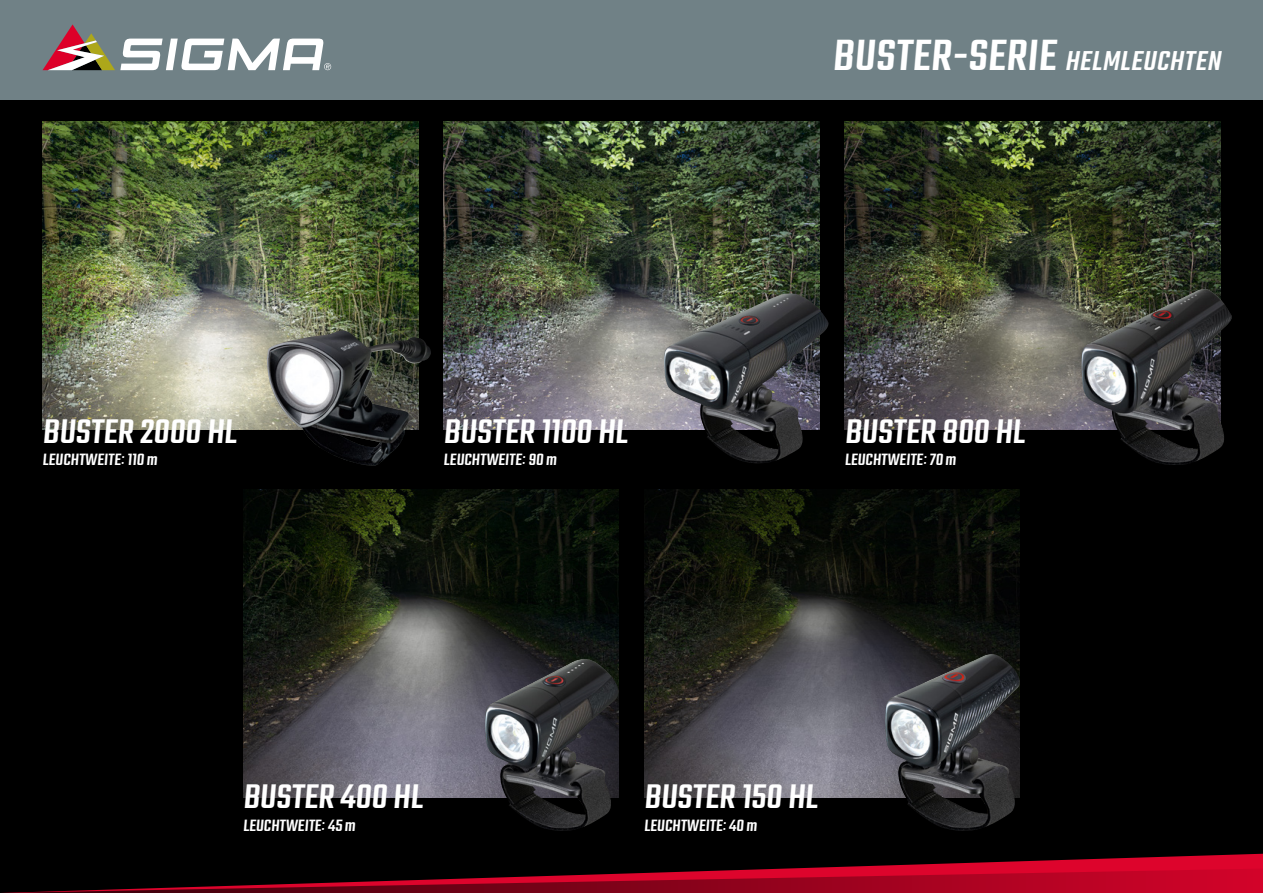
<style>
.page{position:relative;width:1263px;height:893px;background:#000}
.page>*{position:absolute;margin:0;border:0;box-sizing:border-box;transform-origin:0 0}
.t1{font:500 48px "Teko";color:#fff}
.t2{font:500 37.5px "Teko";color:#fff}
.t3{font:500 18px "Teko";color:#fff}
.s1{font-style:italic;font-size:30px}
</style>
<div class="page">
<div style="left:0;top:0;width:1263px;height:99px;background:#708186"></div>
<svg style="left:43px;top:24px;width:288px;height:46px"></svg>
<svg style="left:1128px;top:854px;width:135px;height:4px"></svg>
<svg style="left:2px;top:858px;width:1261px;height:35px"></svg>
<img style="left:43px;top:122px;width:375px;height:308px">
<img style="left:444px;top:122px;width:375px;height:308px">
<img style="left:243px;top:489px;width:376px;height:308px">
<img style="left:845px;top:122px;width:375px;height:308px">
<img style="left:644px;top:489px;width:376px;height:308px">
<img style="left:1081px;top:289px;width:151px;height:176px">
<img style="left:664px;top:293px;width:165px;height:170px">
<img style="left:267px;top:330px;width:164px;height:136px">
<img style="left:884px;top:654px;width:136px;height:177px">
<img style="left:485px;top:659px;width:134px;height:172px">
<h1 class="t1" style="left:832px;top:28px;width:396px">BUSTER-SERIE <span class="s1">HELMLEUCHTEN</span></h1>
<h2 class="t2" style="left:42px;top:409px;width:200px">BUSTER 2000 HL</h2>
<h2 class="t2" style="left:444px;top:409px;width:190px">BUSTER 1100 HL</h2>
<h2 class="t2" style="left:845px;top:409px;width:186px">BUSTER 800 HL</h2>
<p class="t3" style="left:43px;top:449px;width:118px">LEUCHTWEITEः110m</p>
<p class="t3" style="left:444px;top:449px;width:116px">LEUCHTWEITEः90m</p>
<p class="t3" style="left:845px;top:449px;width:115px">LEUCHTWEITEः70m</p>
<h2 class="t2" style="left:243px;top:775px;width:185px">BUSTER 400 HL</h2>
<h2 class="t2" style="left:644px;top:775px;width:179px">BUSTER 150 HL</h2>
<p class="t3" style="left:243px;top:815px;width:116px">LEUCHTWEITEः45m</p>
<p class="t3" style="left:644px;top:815px;width:116px">LEUCHTWEITEः40m</p>
</div>
